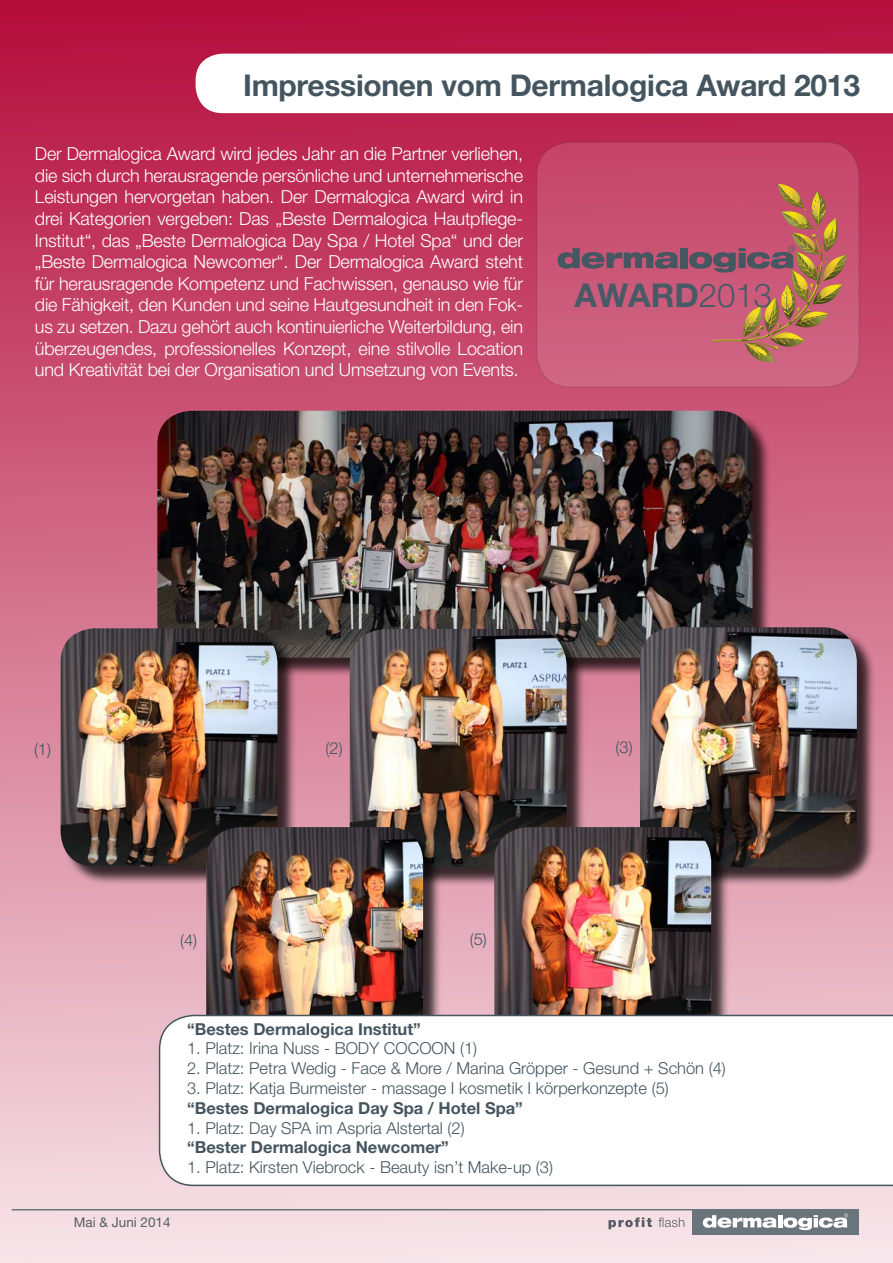
<style>
.page{position:relative;width:893px;height:1263px;background:#fff}
.page>*{position:absolute;margin:0;border:0;box-sizing:border-box;transform-origin:0 0}
.t1{font:700 32.85px "Helvetica Neue";color:#465b65}
.t2{font:700 30px "Helvetica Neue LT Std";letter-spacing:-.01em;color:#455560}
.t3{font:300 18px/21.6px "Helvetica Neue LT Std";letter-spacing:-.01em;color:#fff;text-align:justify}
.t4{font:300 16.5px "Helvetica Neue LT Std";color:#455560}
.t5{font:700 16.5px "Helvetica Neue LT Std";color:#455560}
.t6{font:13.5px "Helvetica Neue LT Std";color:#575c65}
.s1{font-weight:300}
</style>
<div class="page">
<div style="left:0;top:0;width:893px;height:1263px;background:linear-gradient(to bottom,#b40d3c,#f6e5ea)"></div>
<div style="left:692px;top:1209px;width:166px;height:25px;background:#6a747b"></div>
<svg style="left:703px;top:1215px;width:74px;height:13px"></svg>
<hr style="left:778px;top:1215px;width:4px;height:12px;background:#fff">
<svg style="left:783px;top:1213px;width:65px;height:17px"></svg>
<svg style="left:608px;top:1217px;width:76px;height:12px"></svg>
<div style="left:536px;top:142px;width:323px;height:245px;background:linear-gradient(to bottom,#c44368,#cf6885);border-radius:34px"></div>
<div style="left:536px;top:141px;width:324px;height:247px;border:2px solid #455560;border-radius:34px"></div>
<div style="left:159px;top:412px;width:612px;height:264px;background:#000;opacity:.75"></div>
<img style="left:157px;top:411px;width:595px;height:247px">
<svg style="left:196px;top:54px;width:697px;height:59px"></svg>
<hr style="left:12px;top:1209px;width:844px;height:1px;background:#6a747b">
<svg style="left:558px;top:248px;width:120px;height:21px;background:#815569"></svg>
<div style="left:680px;top:248px;width:7px;height:20px;background:#455761"></div>
<svg style="left:689px;top:184px;width:158px;height:179px;background:#bc6467"></svg>
<div style="left:642px;top:629px;width:234px;height:257px;background:#000;opacity:.75"></div>
<img style="left:640px;top:627px;width:217px;height:240px">
<div style="left:62px;top:630px;width:234px;height:255px;background:#000;opacity:.75"></div>
<img style="left:61px;top:628px;width:216px;height:238px">
<div style="left:352px;top:631px;width:234px;height:255px;background:#000;opacity:.75"></div>
<img style="left:350px;top:629px;width:217px;height:238px">
<div style="left:496px;top:829px;width:234px;height:243px;background:#000;opacity:.75"></div>
<img style="left:494px;top:827px;width:217px;height:188px">
<div style="left:208px;top:829px;width:234px;height:243px;background:#000;opacity:.75"></div>
<img style="left:206px;top:827px;width:217px;height:188px">
<svg style="left:159px;top:1015px;width:734px;height:171px"></svg>
<h2 class="t2" style="left:243px;top:66px;width:618px">Impressionen vom Dermalogica Award 2013</h2>
<p class="t3" style="left:35px;top:143px;width:490px">Der Dermalogica Award wird jedes Jahr an die Partner verliehen, die sich durch herausragende persönliche und unternehmerische Leistungen hervorgetan haben. Der Dermalogica Award wird in drei Kategorien vergeben: Das „Beste Dermalogica Hautpflege-Institut“, das „Beste Dermalogica Day Spa / Hotel Spa“ und der „Beste Dermalogica Newcomer“. Der Dermalogica Award steht für herausragende Kompetenz und Fachwissen, genauso wie für die Fähigkeit, den Kunden und seine Hautgesundheit in den Fok&shy;us zu setzen. Dazu gehört auch kontinuierliche Weiterbildung, ein überzeugendes, professionelles Konzept, eine stilvolle Location und Kreativität bei der Organisation und Umsetzung von Events.</p>
<h1 class="t1" style="left:575px;top:275px;width:199px">AWARD<span class="s1">2013</span></h1>
<p class="t4" style="left:34px;top:739px;width:19px">(1)</p>
<p class="t4" style="left:325px;top:738px;width:19px">(2)</p>
<p class="t4" style="left:615px;top:737px;width:19px">(3)</p>
<p class="t4" style="left:180px;top:930px;width:19px">(4)</p>
<p class="t4" style="left:470px;top:929px;width:19px">(5)</p>
<p class="t6" style="left:74px;top:1214px;width:98px">Mai &amp; Juni 2014</p>
<p class="t5" style="left:187px;top:1018px;width:235px">“Bestes Dermalogica Institut”</p>
<p class="t4" style="left:187px;top:1038px;width:292px">1. Platz: Irina Nuss - BODY COCOON (1)</p>
<p class="t4" style="left:187px;top:1058px;width:540px">2. Platz: Petra Wedig - Face &amp; More / Marina Gröpper - Gesund + Schön (4)</p>
<p class="t4" style="left:187px;top:1078px;width:483px">3. Platz: Katja Burmeister - massage I kosmetik I körperkonzepte (5)</p>
<p class="t5" style="left:187px;top:1097px;width:337px">“Bestes Dermalogica Day Spa / Hotel Spa”</p>
<p class="t4" style="left:187px;top:1117px;width:279px">1. Platz: Day SPA im Aspria Alstertal (2)</p>
<p class="t5" style="left:187px;top:1137px;width:263px">“Bester Dermalogica Newcomer”</p>
<p class="t4" style="left:187px;top:1157px;width:367px">1. Platz: Kirsten Viebrock - Beauty isn’t Make-up (3)</p>
</div>
